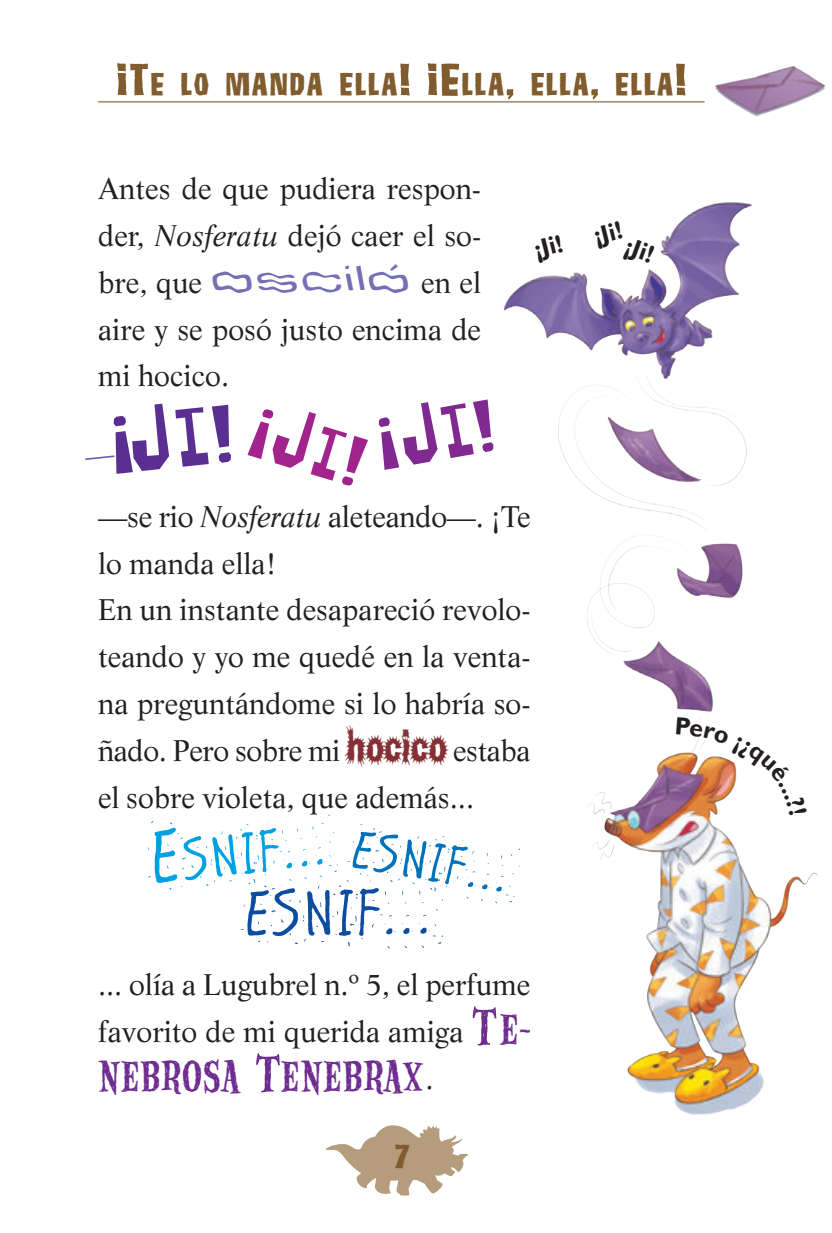
<style>
.page{position:relative;width:832px;height:1233px;background:#fff}
.page>*{position:absolute;margin:0;border:0;box-sizing:border-box;transform-origin:0 0}
.t1{font:89.33px "Space Cowboy";color:#5b2e91}
.t2{font:80.55px "Space Cowboy";color:#802990}
.t3{font:77.4px "Space Cowboy";color:#a2238e}
.t4{font:65.02px "Chipper Plain";color:#0d4da1}
.t5{font:58.5px "Chipper Plain";color:#00a1e3}
.t6{font:54.9px "Chipper Plain";color:#0072bc}
.t7{font:47.25px "Monster Fonts Houseof Death";letter-spacing:.01em;color:#6e2c91}
.t8{font:33.75px "Tiki Island";color:#815c2e;scale:1.15 1}
.t9{font:31.5px "Tiki Island";letter-spacing:.05em;color:#815c2e;scale:1.15 1}
.t10{font:29.25px/46.8px "Life";color:#231f20}
.t11{font:700 24.75px "Gill Sans";color:#231f20}
.s1{font-size:45px}
.s2{font-style:italic}
.s3{font-family:"Water Flag LT";font-size:36px;color:#756fb3}
.s4{font-size:101.25px}
.s5{font-size:92.25px}
.s6{font-family:"DTC Funky M35";font-size:47.25px;color:#843034}
.s7{font-size:76.5px}
.s8{font-family:"Monster Fonts Houseof Death";font-size:58.5px;color:#6e2c91}
.s9{font-family:"Monster Fonts Houseof Death";font-size:47.25px;color:#6e2c91}
.s10{font-size:58.5px}
.s11{font-family:"Life";font-size:29.25px;color:#231f20}
</style>
<div class="page">
<img style="left:503px;top:202px;width:315px;height:913px">
<svg style="left:325px;top:1125px;width:143px;height:70px"></svg>
<hr style="left:98px;top:101px;width:606px;height:1px;background:#815c2e">
<img style="left:715px;top:65px;width:110px;height:52px">
<svg style="left:676px;top:717px;width:130px;height:98px"></svg>
<p class="t9" style="left:116px;top:65px;width:496px"><span class="s1">¡T</span>E LO MANDA ELLA<span class="s1">! ¡E</span>LLA<span class="s1">,</span> ELLA<span class="s1">,</span> ELLA<span class="s1">!</span></p>
<p class="t10" style="left:98px;top:165px;width:384px;text-align:justify">Antes de que pudiera respon&shy;der, <span class="s2">Nosferatu</span> dejó caer el so&shy;bre, que <span class="s3">osciló</span> en el aire y se posó justo encima de mi hocico.</p>
<h1 class="t1" style="left:109px;top:402px;width:124px;rotate:-6deg">¡<span class="s4">J</span>I!</h1>
<h3 class="t3" style="left:265px;top:395px;width:116px;rotate:17deg">¡<span class="s5">J</span>I!</h3>
<h2 class="t2" style="left:373px;top:406px;width:119px;rotate:-10deg">¡<span class="s5">J</span>I!</h2>
<p class="t11" style="left:530px;top:235px;width:30px;rotate:-14deg">¡Ji!</p>
<p class="t10" style="left:98px;top:492px;width:434px">—se rio <span class="s2">Nosferatu</span> aleteando—. ¡Te lo manda ella!<br>En un instante desapareció revolo&shy;teando y yo me quedé en la venta&shy;na preguntándome si lo habría so&shy;ñado. Pero sobre mi <span class="s6">hocico</span> es taba el sobre violeta, que además...</p>
<h3 class="t5" style="left:147px;top:830px;width:175px;rotate:-7deg"><span class="s7">E</span>SNIF...</h3>
<h3 class="t6" style="left:358px;top:817px;width:158px;rotate:9deg">ESNIF...</h3>
<h3 class="t4" style="left:244px;top:876px;width:187px;rotate:-1deg">ESNIF...</h3>
<p class="t10" style="left:98px;top:960px;width:433px">... olía a Lugubrel n.º 5, el perfume favorito de mi querida amiga <span class="s8">T</span><span class="s9">E-</span></p>
<h3 class="t7" style="left:98px;top:1047px;width:337px">NEBROSA <span class="s10">T</span>ENEBRAX<span class="s11">.</span></h3>
<p class="t8" style="left:394px;top:1135px;width:14px">7</p>
<p class="t11" style="left:590px;top:222px;width:30px;rotate:-14deg">¡Ji!</p>
<p class="t11" style="left:631px;top:231px;width:30px;rotate:20deg">¡Ji!</p>
</div>
